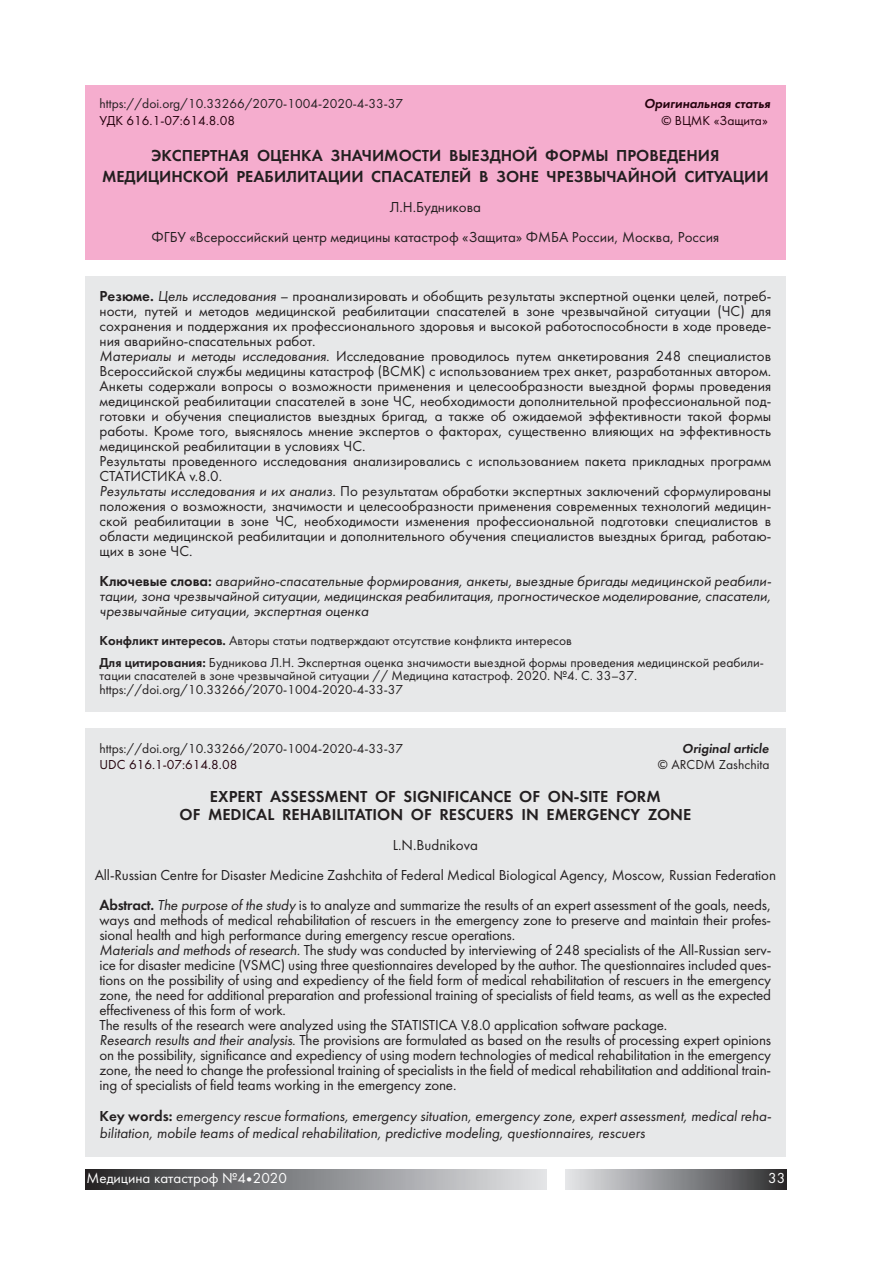
<style>
.page{position:relative;width:893px;height:1263px;background:#fff}
.page>*{position:absolute;margin:0;border:0;box-sizing:border-box;transform-origin:0 0}
.t1{font:16.5px/21px "Futura Demi C";color:#231f20;text-align:center}
.t2{font:15px/15px "Futura Book C";color:#231f20;text-align:center}
.t3{font:italic 15px/15px "Futura Book C";color:#231f20;text-align:justify}
.t4{font:15px "Futura Book C";color:#fff}
.t5{font:13.5px/22px "Futura Book C";color:#231f20}
.t6{font:13.5px "Futura Book C";color:#23010c}
.t7{font:italic 13.5px "Futura Demi C";color:#23010c}
.t8{font:italic 13.5px "Futura Demi C";color:#231f20}
.s1{font-family:"Futura Demi C"}
.s2{font-style:italic}
.s3{font-family:"Futura Demi C";font-style:normal}
</style>
<div class="page">
<div style="left:85px;top:1169px;width:461px;height:21px;background:linear-gradient(to right,#2b2b2d,#e5e6ea)"></div>
<div style="left:566px;top:1169px;width:221px;height:21px;background:linear-gradient(to right,#e5e7ea,#2e2e30)"></div>
<div style="left:85px;top:85px;width:700px;height:174px;background:#f5adce"></div>
<div style="left:85px;top:277px;width:700px;height:435px;background:#e7e8e9"></div>
<div style="left:85px;top:728px;width:700px;height:429px;background:#e7e8e9"></div>
<p class="t5" style="left:100px;top:92px;width:305px">https://doi.org/10.33266/2070-1004-2020-4-33-37</p>
<p class="t7" style="left:644px;top:96px;width:128px">Оригинальная статья</p>
<p class="t6" style="left:100px;top:112px;width:137px">УДК 616.1-07:614.8.08</p>
<p class="t6" style="left:661px;top:112px;width:108px">© ВЦМК «Защита»</p>
<p class="t1" style="left:102px;top:144px;width:668px">ЭКСПЕРТНАЯ ОЦЕНКА ЗНАЧИМОСТИ ВЫЕЗДНОЙ ФОРМЫ ПРОВЕДЕНИЯ<br>МЕДИЦИНСКОЙ РЕАБИЛИТАЦИИ СПАСАТЕЛЕЙ В ЗОНЕ ЧРЕЗВЫЧАЙНОЙ СИТУАЦИИ</p>
<p class="t2" style="left:152px;top:191px;width:569px;line-height:30px">Л.Н.Будникова<br>ФГБУ «Всероссийский центр медицины катастроф «Защита» ФМБА России, Москва, Россия</p>
<p class="t2" style="left:100px;top:289px;width:673px;text-align:left"><span class="s1">Резюме.</span> <span class="s2">Цель исследования</span> – проанализировать и обобщить результаты экспертной оценки целей, потреб&shy;ности, путей и методов медицинской реабилитации спасателей в зоне чрезвычайной ситуации (ЧС) для сохранения и поддержания их профессионального здоровья и высокой работоспособности в ходе проведе&shy;ния аварийно-спасательных работ.<br><span class="s2">Материалы и методы исследования.</span> Исследование проводилось путем анкетирования 248 специалистов Всероссийской службы медицины катастроф (ВСМК) с использованием трех анкет, разработанных автором.<br>Анкеты содержали вопросы о возможности применения и целесообразности выездной формы проведения медицинской реабилитации спасателей в зоне ЧС, необходимости дополнительной профессиональной под&shy;готовки и обучения специалистов выездных бригад, а также об ожидаемой эффективности такой формы работы. Кроме того, выяснялось мнение экспертов о факторах, существенно влияющих на эффективность медицинской реабилитации в условиях ЧС.<br>Результаты проведенного исследования анализировались с использованием пакета прикладных программ СТАТИСТИКА v.8.0.<br><span class="s2">Результаты исследования и их анализ.</span> По результатам обработки экспертных заключений сформулированы положения о возможности, значимости и целесообразности применения современных технологий медицин&shy;ской реабилитации в зоне ЧС, необходимости изменения профессиональной подготовки специалистов в области медицинской реабилитации и дополнительного обучения специалистов выездных бригад, работаю&shy;щих в зоне ЧС.</p>
<p class="t3" style="left:100px;top:574px;width:673px"><span class="s3">Ключевые слова:</span> аварийно-спасательные формирования, анкеты, выездные бригады медицинской реабили&shy;тации, зона чрезвычайной ситуации, медицинская реабилитация, прогностическое моделирование, спасатели, чрезвычайные ситуации, экспертная оценка</p>
<p class="t5" style="left:100px;top:629px;width:666px"><span class="s1">Конфликт интересов.</span> Авторы статьи подтверждают отсутствие конфликта интересов<br><span class="s1">Для цитирования:</span> Будникова Л.Н. Экспертная оценка значимости выездной формы проведения медицинской реабили-</p>
<p class="t5" style="left:100px;top:669px;width:539px;line-height:13.5px">тации спасателей в зоне чрезвычайной ситуации // Медицина катастроф. 2020. №4. С. 33–37. https://doi.org/10.33266/2070-1004-2020-4-33-37</p>
<p class="t5" style="left:100px;top:737px;width:305px">https://doi.org/10.33266/2070-1004-2020-4-33-37</p>
<p class="t8" style="left:682px;top:740px;width:88px">Original article</p>
<p class="t6" style="left:100px;top:757px;width:139px">UDC 616.1-07:614.8.08</p>
<p class="t5" style="left:658px;top:753px;width:113px">© ARCDM Zashchita</p>
<p class="t1" style="left:179px;top:787px;width:513px;line-height:18px">EXPERT ASSESSMENT OF SIGNIFICANCE OF ON-SITE FORM<br>OF MEDICAL REHABILITATION OF RESCUERS IN EMERGENCY ZONE</p>
<p class="t2" style="left:95px;top:829px;width:683px;line-height:30px">L.N.Budnikova<br>All-Russian Centre for Disaster Medicine Zashchita of Federal Medical Biological Agency, Moscow, Russian Federation<br><span class="s1">Abstract.</span> <span class="s2">The purpose of the study</span> is to analyze and summarize the results of an expert assessment of the goals, needs,</p>
<p class="t2" style="left:100px;top:912px;width:673px;text-align:left">ways and methods of medical rehabilitation of rescuers in the emergency zone to preserve and maintain their profes&shy;sional health and high performance during emergency rescue operations.<br><span class="s2">Materials and methods of research.</span> The study was conducted by interviewing of 248 specialists of the All-Russian serv&shy;ice for disaster medicine (VSMC) using three questionnaires developed by the author. The questionnaires included ques&shy;tions on the possibility of using and expediency of the field form of medical rehabilitation of rescuers in the emergency zone, the need for additional preparation and professional training of specialists of field teams, as well as the expected effectiveness of this form of work.<br>The results of the research were analyzed using the STATISTICA V.8.0 application software package.<br><span class="s2">Research results and their analysis.</span> The provisions are formulated as based on the results of processing expert opinions on the possibility, significance and expediency of using modern technologies of medical rehabilitation in the emergency zone, the need to change the professional training of specialists in the field of medical rehabilitation and additional train&shy;ing of specialists of field teams working in the emergency zone.</p>
<p class="t3" style="left:100px;top:1108px;width:672px;line-height:16.5px"><span class="s3">Key words:</span> emergency rescue formations, emergency situation, emergency zone, expert assessment, medical reha&shy;bilitation, mobile teams of medical rehabilitation, predictive modeling, questionnaires, rescuers</p>
<p class="t4" style="left:87px;top:1169px;width:202px">Медицина катастроф №4•2020</p>
<p class="t4" style="left:768px;top:1169px;width:19px">33</p>
</div>
